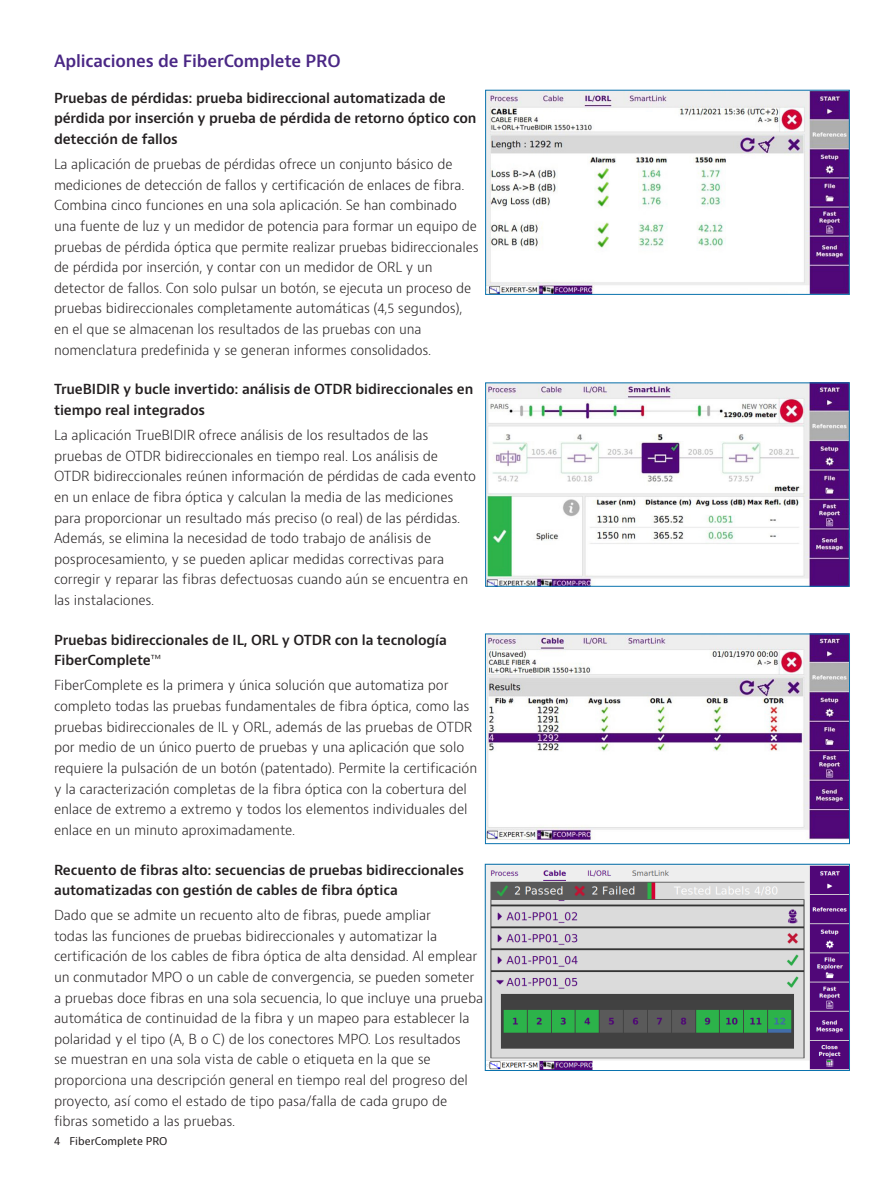
<style>
.page{position:relative;width:893px;height:1191px;background:#fff}
.page>*{position:absolute;margin:0;border:0;box-sizing:border-box;transform-origin:0 0}
.H2_Heading_Purple_12{font:600 16.5px "Bernino Sans";letter-spacing:-.01em;color:#4a2785}
.P_10_16{font:300 13.5px/20.7px "Bernino Sans";letter-spacing:-.01em;color:#231f20}
.H3_Heading_Level_3{font:600 13.5px/20.7px "Bernino Sans";letter-spacing:-.01em;color:#231f20}
.t1{font:10.5px "Bernino Sans";color:#231f20}
.s1{font-weight:300}
</style>
<div class="page">
<img style="left:487px;top:92px;width:360px;height:200px">
<img style="left:487px;top:385px;width:360px;height:199px">
<img style="left:487px;top:636px;width:361px;height:204px">
<div style="left:485px;top:634px;width:365px;height:210px;border:1px solid #0a73ae"></div>
<img style="left:487px;top:866px;width:361px;height:202px">
<div style="left:485px;top:864px;width:365px;height:206px;border:1px solid #0a73ae"></div>
<p class="H2_Heading_Purple_12" style="left:54px;top:51px;width:288px">Aplicaciones de FiberComplete PRO</p>
<p class="H3_Heading_Level_3" style="left:54px;top:88px;width:424px">Pruebas de pérdidas: prueba bidireccional automatizada de pérdida por inserción y prueba de pérdida de retorno óptico con detección de fallos</p>
<p class="P_10_16" style="left:54px;top:154px;width:426px">La aplicación de pruebas de pérdidas ofrece un conjunto básico de mediciones de detección de fallos y certificación de enlaces de fibra.<br>Combina cinco funciones en una sola aplicación. Se han combinado una fuente de luz y un medidor de potencia para formar un equipo de pruebas de pérdida óptica que permite realizar pruebas bidireccionales de pérdida por inserción, y contar con un medidor de ORL y un detector de fallos. Con solo pulsar un botón, se ejecuta un proceso de pruebas bidireccionales completamente automáticas (4,5 segundos), en el que se almacenan los resultados de las pruebas con una nomenclatura predefinida y se generan informes consolidados.</p>
<p class="H3_Heading_Level_3" style="left:54px;top:379px;width:421px">TrueBIDIR y bucle invertido: análisis de OTDR bidireccionales en tiempo real integrados</p>
<p class="P_10_16" style="left:54px;top:425px;width:424px">La aplicación TrueBIDIR ofrece análisis de los resultados de las pruebas de OTDR bidireccionales en tiempo real. Los análisis de OTDR bidireccionales reúnen información de pérdidas de cada evento en un enlace de fibra óptica y calculan la media de las mediciones para proporcionar un resultado más preciso (o real) de las pérdidas.<br>Además, se elimina la necesidad de todo trabajo de análisis de posprocesamiento, y se pueden aplicar medidas correctivas para corregir y reparar las fibras defectuosas cuando aún se encuentra en las instalaciones.</p>
<p class="H3_Heading_Level_3" style="left:54px;top:630px;width:394px">Pruebas bidireccionales de IL, ORL y OTDR con la tecnología<br>FiberComplete<span class="s1">™</span></p>
<p class="P_10_16" style="left:54px;top:675px;width:425px">FiberComplete es la primera y única solución que automatiza por completo todas las pruebas fundamentales de fibra óptica, como las pruebas bidireccionales de IL y ORL, además de las pruebas de OTDR por medio de un único puerto de pruebas y una aplicación que solo requiere la pulsación de un botón (patentado). Permite la certificación y la caracterización completas de la fibra óptica con la cobertura del enlace de extremo a extremo y todos los elementos individuales del enlace en un minuto aproximadamente.</p>
<p class="H3_Heading_Level_3" style="left:54px;top:859px;width:412px">Recuento de fibras alto: secuencias de pruebas bidireccionales automatizadas con gestión de cables de fibra óptica</p>
<p class="P_10_16" style="left:54px;top:905px;width:431px">Dado que se admite un recuento alto de fibras, puede ampliar<br>todas las funciones de pruebas bidireccionales y automatizar la certificación de los cables de fibra óptica de alta densidad. Al emplear un conmutador MPO o un cable de convergencia, se pueden someter a pruebas doce fibras en una sola secuencia, lo que incluye una prueba automática de continuidad de la fibra y un mapeo para establecer la polaridad y el tipo (A, B o C) de los conectores MPO. Los resultados<br>se muestran en una sola vista de cable o etiqueta en la que se proporciona una descripción general en tiempo real del progreso del proyecto, así como el estado de tipo pasa/falla de cada grupo de fibras sometido a las pruebas.</p>
<p class="t1" style="left:54px;top:1134px;width:115px">4 FiberComplete PRO</p>
</div>
